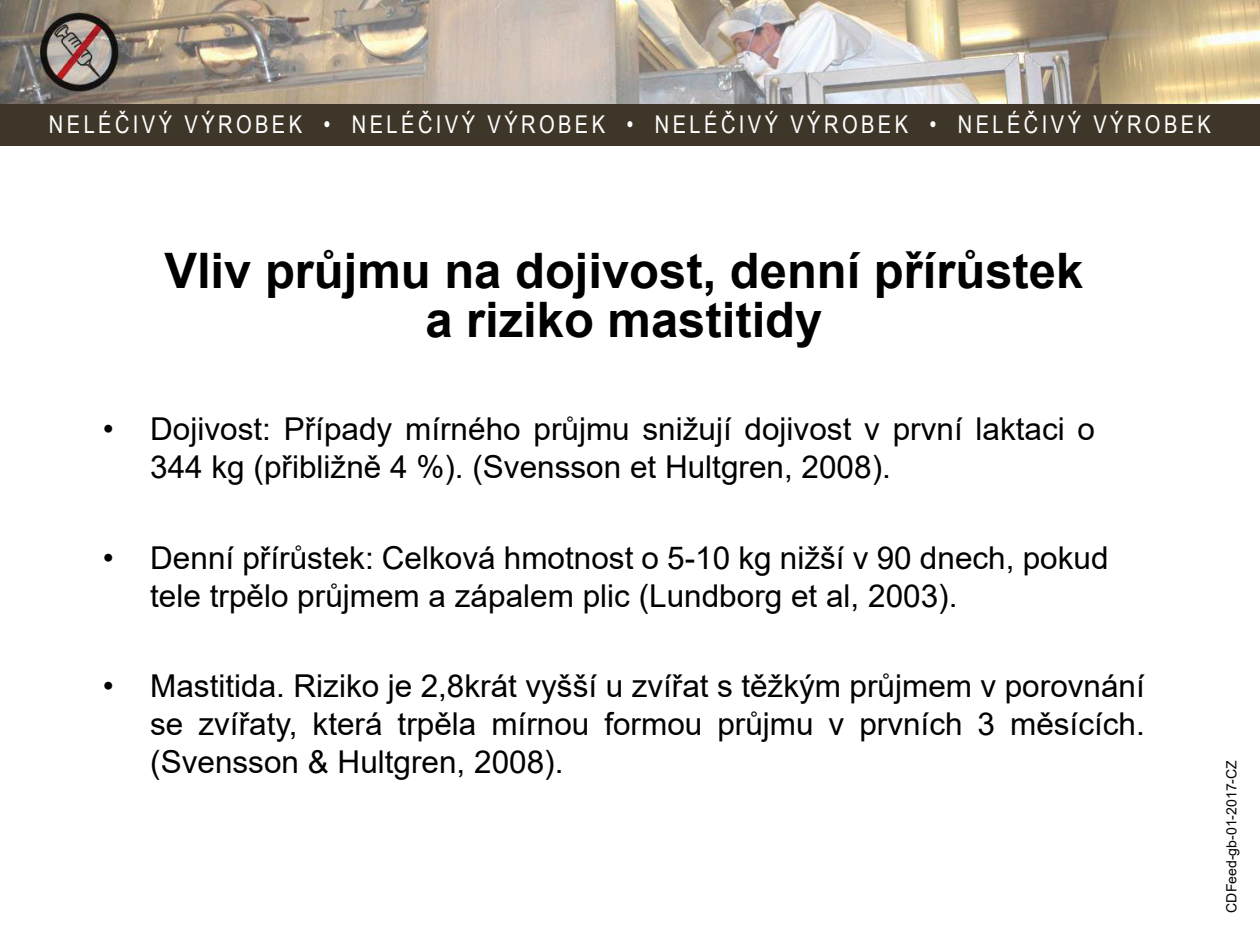
<style>
.page{position:relative;width:1260px;height:945px;background:#fff}
.page>*{position:absolute;margin:0;border:0;box-sizing:border-box;transform-origin:0 0}
.t1{font:700 49px/49px "Arial";color:#000;text-align:center}
.t2{font:31.5px/37.8px "Arial";color:#000}
.t3{font:24.5px "Arial Narrow";letter-spacing:.14em;color:#fff}
.t4{font:14px "Arial";color:#000}
</style>
<div class="page">
<img style="left:0;top:0;width:1260px;height:104px">
<div style="left:0;top:104px;width:1260px;height:42px;background:#3e3628"></div>
<p class="t3" style="left:49px;top:115px;width:1164px">NELÉČIVÝ VÝROBEK • NELÉČIVÝ VÝROBEK • NELÉČIVÝ VÝROBEK • NELÉČIVÝ VÝROBEK</p>
<h1 class="t1" style="left:164px;top:251px;width:920px">Vliv průjmu na dojivost, denní přírůstek a riziko mastitidy</h1>
<p class="t2" style="left:150px;top:413px;width:946px;text-indent:-47px">• Dojivost: Případy mírného průjmu snižují dojivost v první laktaci o<br>344 kg (přibližně 4 %). (Svensson et Hultgren, 2008).</p>
<p class="t2" style="left:150px;top:542px;width:960px;text-indent:-47px">• Denní přírůstek: Celková hmotnost o 5-10 kg nižší v 90 dnech, pokud tele trpělo průjmem a zápalem plic (Lundborg et al, 2003).</p>
<p class="t2" style="left:150px;top:670px;width:996px;text-align:justify;text-indent:-47px">• Mastitida. Riziko je 2,8krát vyšší u zvířat s těžkým průjmem v porovnání se zvířaty, která trpěla mírnou formou průjmu v prvních 3 měsících. (Svensson &amp; Hultgren, 2008).</p>
<p class="t4" style="left:1226px;top:913px;width:154px;rotate:-90deg">CDFeed-gb-01-2017-CZ</p>
</div>
